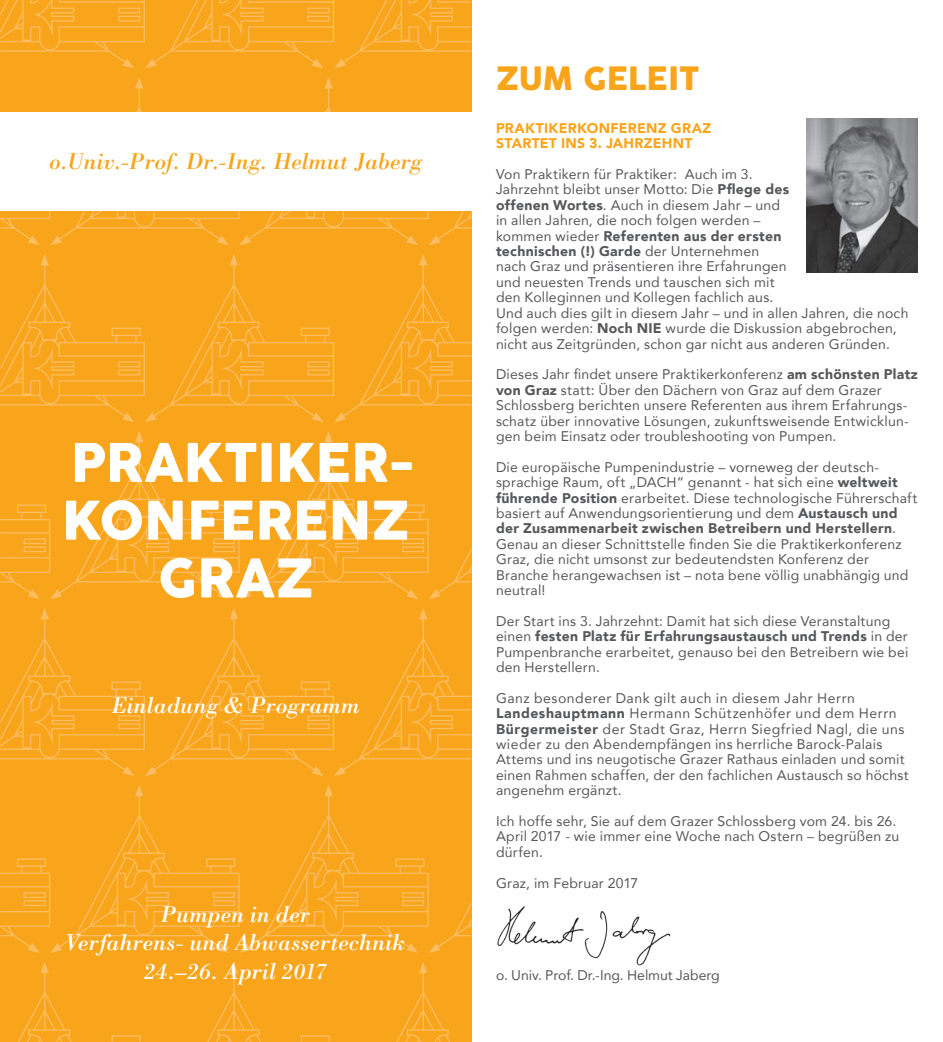
<style>
.page{position:relative;width:943px;height:1042px;background:#fff}
.page>*{position:absolute;margin:0;border:0;box-sizing:border-box;transform-origin:0 0}
.t1{font:52.5px/57.8px "COCOGOOSE";letter-spacing:-.005em;color:#fff;text-align:center}
.t2{font:31.5px "COCOGOOSE";color:#f9a51b}
.t3{font:italic 23.62px/28.3px "Bodoni Std";letter-spacing:-.005em;color:#fff;text-align:center}
.t4{font:italic 23.62px "Bodoni Std";letter-spacing:-.005em;color:#f9a51b}
.t5{font:14px/15.4px "Avenir";letter-spacing:.015em;color:#57585a}
.t6{font:900 14px/15.4px "Avenir";letter-spacing:.015em;color:#f9a51b}
.t7{font:14px "Avenir";letter-spacing:-.005em;color:#57585a}
.s1{font-weight:900}
</style>
<div class="page">
<div style="left:0;top:0;width:471px;height:1041px;background:#f9a51b"></div>
<svg style="left:18px;top:962px;width:123px;height:79px"></svg>
<svg style="left:397px;top:962px;width:53px;height:79px"></svg>
<svg style="left:207px;top:962px;width:123px;height:79px"></svg>
<svg style="left:0;top:785px;width:471px;height:168px"></svg>
<svg style="left:0;top:608px;width:471px;height:168px"></svg>
<svg style="left:0;top:431px;width:471px;height:168px"></svg>
<svg style="left:0;top:254px;width:471px;height:168px"></svg>
<svg style="left:0;top:77px;width:471px;height:168px"></svg>
<svg style="left:0;top:0;width:471px;height:68px"></svg>
<div style="left:0;top:113px;width:477px;height:98px;background:#fff"></div>
<img style="left:807px;top:119px;width:110px;height:154px">
<img style="left:497px;top:906px;width:174px;height:60px">
<h3 class="t4" style="left:49px;top:147px;width:374px">o.Univ.-Prof. Dr.-Ing. Helmut Jaberg</h3>
<h1 class="t1" style="left:62px;top:435px;width:355px">PRAKTIKER-<br>KONFERENZ<br>GRAZ</h1>
<h3 class="t3" style="left:111px;top:691px;width:249px">Einladung &amp; Programm</h3>
<h3 class="t3" style="left:66px;top:900px;width:341px">Pumpen in der<br>Verfahrens- und Abwassertechnik<br>24.–26. April 2017</h3>
<h2 class="t2" style="left:496px;top:54px;width:205px">ZUM GELEIT</h2>
<p class="t6" style="left:496px;top:120px;width:217px">PRAKTIKERKONFERENZ GRAZ<br>STARTET INS 3. JAHRZEHNT</p>
<p class="t5" style="left:496px;top:166px;width:414px">Von Praktikern für Praktiker: Auch im 3.<br>Jahrzehnt bleibt unser Motto: Die <span class="s1">Pflege des<br>offenen Wortes</span>. Auch in diesem Jahr – und<br>in allen Jahren, die noch folgen werden –<br>kommen wieder <span class="s1">Referenten aus der ersten<br>technischen (!) Garde</span> der Unternehmen<br>nach Graz und präsentieren ihre Erfahrungen<br>und neuesten Trends und tauschen sich mit<br>den Kolleginnen und Kollegen fachlich aus.<br>Und auch dies gilt in diesem Jahr – und in allen Jahren, die noch folgen werden: <span class="s1">Noch NIE</span> wurde die Diskussion abgebrochen, nicht aus Zeitgründen, schon gar nicht aus anderen Gründen.</p>
<p class="t5" style="left:496px;top:366px;width:423px">Dieses Jahr findet unsere Praktikerkonferenz <span class="s1">am schönsten Platz von Graz</span> statt: Über den Dächern von Graz auf dem Grazer Schlossberg berichten unsere Referenten aus ihrem Erfahrungs&shy;schatz über innovative Lösungen, zukunftsweisende Entwicklun&shy;gen beim Einsatz oder troubleshooting von Pumpen.</p>
<p class="t5" style="left:496px;top:459px;width:423px">Die europäische Pumpenindustrie – vorneweg der deutsch&shy;sprachige Raum, oft „DACH“ genannt - hat sich eine <span class="s1">weltweit führende Position</span> erarbeitet. Diese technologische Führerschaft basiert auf Anwendungsorientierung und dem <span class="s1">Austausch und der Zusammenarbeit zwischen Betreibern und Herstellern</span>.<br>Genau an dieser Schnittstelle finden Sie die Praktikerkonferenz Graz, die nicht umsonst zur bedeutendsten Konferenz der Branche herangewachsen ist – nota bene völlig unabhängig und neutral!</p>
<p class="t5" style="left:496px;top:613px;width:414px">Der Start ins 3. Jahrzehnt: Damit hat sich diese Veranstaltung einen <span class="s1">festen Platz für Erfahrungsaustausch und Trends</span> in der Pumpenbranche erarbeitet, genauso bei den Betreibern wie bei den Herstellern.</p>
<p class="t5" style="left:496px;top:690px;width:414px">Ganz besonderer Dank gilt auch in diesem Jahr Herrn <span class="s1">Landeshauptmann</span> Hermann Schützenhöfer und dem Herrn <span class="s1">Bürgermeister</span> der Stadt Graz, Herrn Siegfried Nagl, die uns wieder zu den Abendempfängen ins herrliche Barock-Palais Attems und ins neugotische Grazer Rathaus einladen und somit einen Rahmen schaffen, der den fachlichen Austausch so höchst angenehm ergänzt.</p>
<p class="t5" style="left:496px;top:813px;width:405px">Ich hoffe sehr, Sie auf dem Grazer Schlossberg vom 24. bis 26.<br>April 2017 - wie immer eine Woche nach Ostern – begrüßen zu dürfen.</p>
<p class="t5" style="left:496px;top:875px;width:144px">Graz, im Februar 2017</p>
<p class="t7" style="left:496px;top:964px;width:225px">o. Univ. Prof. Dr.-Ing. Helmut Jaberg</p>
</div>
